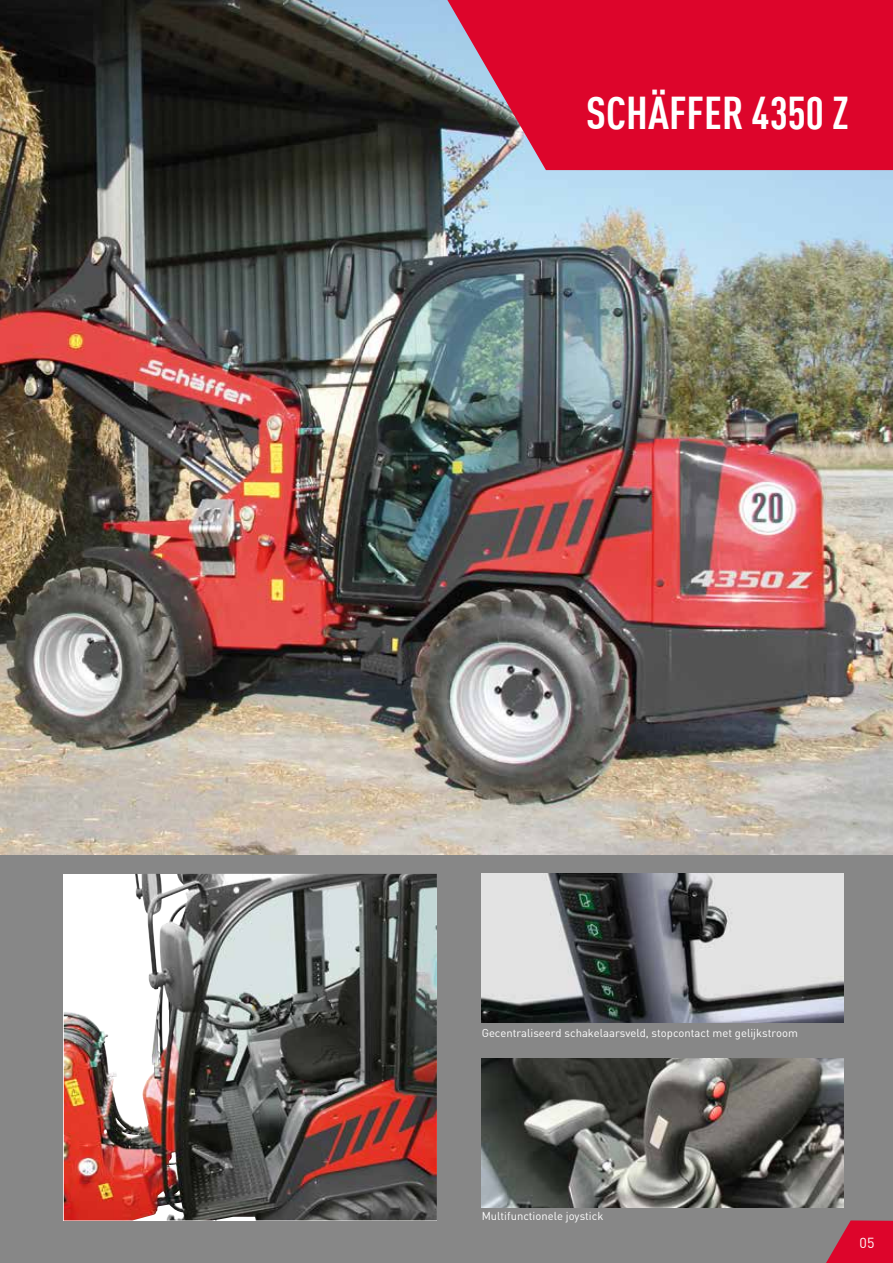
<style>
.page{position:relative;width:893px;height:1263px;background:#fff}
.page>*{position:absolute;margin:0;border:0;box-sizing:border-box;transform-origin:0 0}
.t1{font:700 condensed 45px "DIN Offc Pro";color:#fff}
.t2{font:14.25px "DIN Offc Pro";color:#fff}
.t3{font:11.25px "DIN Offc Pro";color:#fff}
</style>
<div class="page">
<div style="left:0;top:842px;width:893px;height:421px;background:#878787"></div>
<img style="left:0;top:0;width:893px;height:855px">
<svg style="left:826px;top:1220px;width:67px;height:43px"></svg>
<svg style="left:447px;top:0;width:446px;height:170px;background:#d31639"></svg>
<svg style="left:215px;top:874px;width:222px;height:346px;background:#706562"></svg>
<img style="left:64px;top:874px;width:151px;height:346px">
<img style="left:482px;top:874px;width:361px;height:149px">
<img style="left:482px;top:1058px;width:361px;height:149px">
<h1 class="t1" style="left:586px;top:80px;width:264px">SCHÄFFER 4350 Z</h1>
<p class="t3" style="left:482px;top:1024px;width:318px">Gecentraliseerd schakelaarsveld, stopcontact met gelijkstroom</p>
<p class="t3" style="left:482px;top:1208px;width:123px">Multifunctionele joystick</p>
<p class="t2" style="left:860px;top:1232px;width:16px">05</p>
</div>
